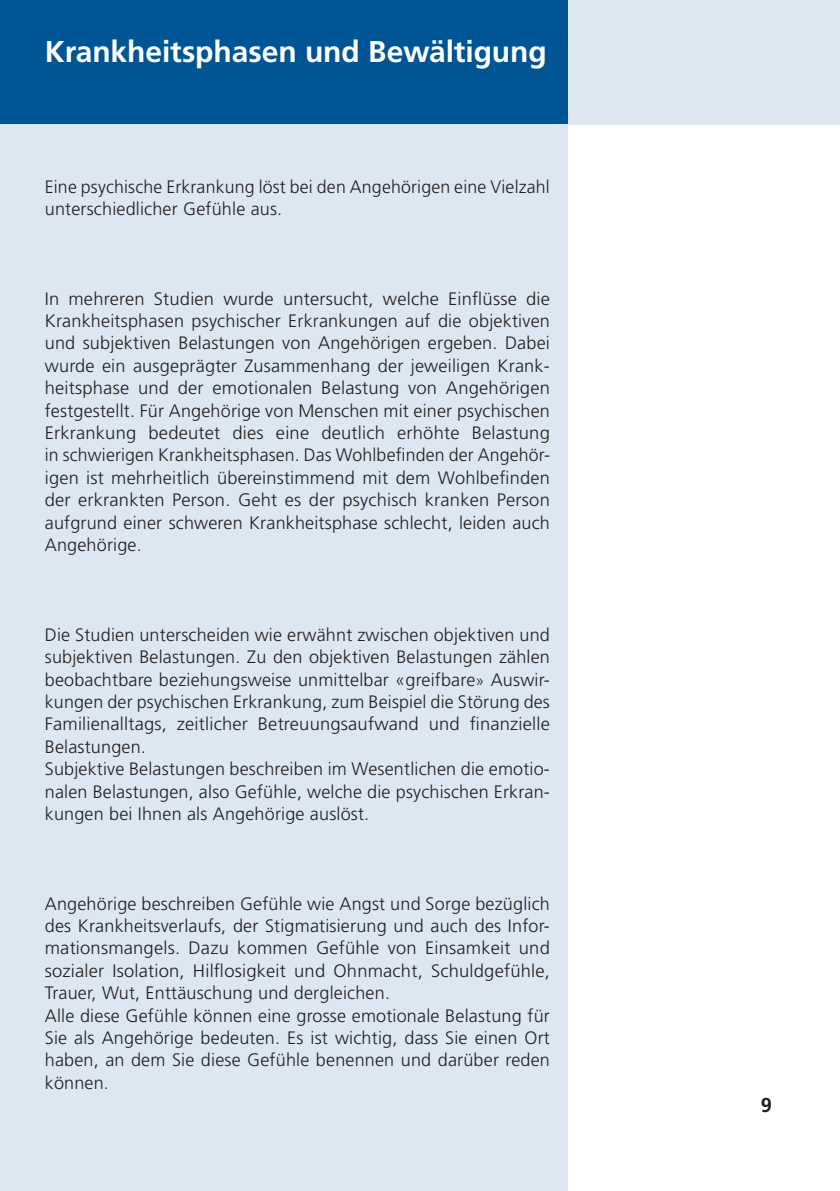
<style>
.page{position:relative;width:840px;height:1191px;background:#fff}
.page>*{position:absolute;margin:0;border:0;box-sizing:border-box;transform-origin:0 0}
.t1{font:700 30px "Frutiger LT Std";letter-spacing:-.005em;color:#fff}
.t2{font:700 20px "Frutiger LT Std";color:#231f20}
.t3{font:300 18px/22.4px "Frutiger LT Std";letter-spacing:.01em;color:#231f20}
.s1{font-size:16px}
</style>
<div class="page">
<div style="left:566px;top:0;width:273px;height:125px;background:#dce7f1"></div>
<div style="left:0;top:0;width:567px;height:125px;background:#005595"></div>
<div style="left:0;top:125px;width:567px;height:1066px;background:#dce7f1"></div>
<h1 class="t1" style="left:45px;top:34px;width:503px">Krankheitsphasen und Bewältigung</h1>
<p class="t3" style="left:45px;top:175px;width:506px">Eine psychische Erkrankung löst bei den Angehörigen eine Vielzahl unterschiedlicher Gefühle aus.</p>
<p class="t3" style="left:45px;top:287px;width:506px;text-align:justify">In mehreren Studien wurde untersucht, welche Einflüsse die Krankheitsphasen psychischer Erkrankungen auf die objektiven und subjektiven Belastungen von Angehörigen ergeben. Dabei wurde ein ausgeprägter Zusammenhang der jeweiligen Krank&shy;heitsphase und der emotionalen Belastung von Angehörigen festgestellt. Für Angehörige von Menschen mit einer psychischen Erkrankung bedeutet dies eine deutlich erhöhte Belastung in schwierigen Krankheitsphasen. Das Wohlbefinden der Angehör&shy;igen ist mehrheitlich übereinstimmend mit dem Wohlbefinden der erkrankten Person. Geht es der psychisch kranken Person aufgrund einer schweren Krankheitsphase schlecht, leiden auch Angehörige.</p>
<p class="t3" style="left:45px;top:623px;width:506px">Die Studien unterscheiden wie erwähnt zwischen objektiven und subjektiven Belastungen. Zu den objektiven Belastungen zählen beobachtbare beziehungsweise unmittelbar «greifbare<span class="s1">»</span> Auswir&shy;kungen der psychischen Erkrankung, zum Beispiel die Störung des Familienalltags, zeitlicher Betreuungsaufwand und finanzielle Belastungen.<br>Subjektive Belastungen beschreiben im Wesentlichen die emotio&shy;nalen Belastungen, also Gefühle, welche die psychischen Erkran&shy;kungen bei Ihnen als Angehörige auslöst.</p>
<p class="t3" style="left:45px;top:892px;width:506px">Angehörige beschreiben Gefühle wie Angst und Sorge bezüglich des Krankheitsverlaufs, der Stigmatisierung und auch des Infor&shy;mationsmangels. Dazu kommen Gefühle von Einsamkeit und sozialer Isolation, Hilflosigkeit und Ohnmacht, Schuldgefühle, Trauer, Wut, Enttäuschung und dergleichen.<br>Alle diese Gefühle können eine grosse emotionale Belastung für Sie als Angehörige bedeuten. Es ist wichtig, dass Sie einen Ort haben, an dem Sie diese Gefühle benennen und darüber reden können.</p>
<p class="t2" style="left:760px;top:1093px;width:13px">9</p>
</div>
